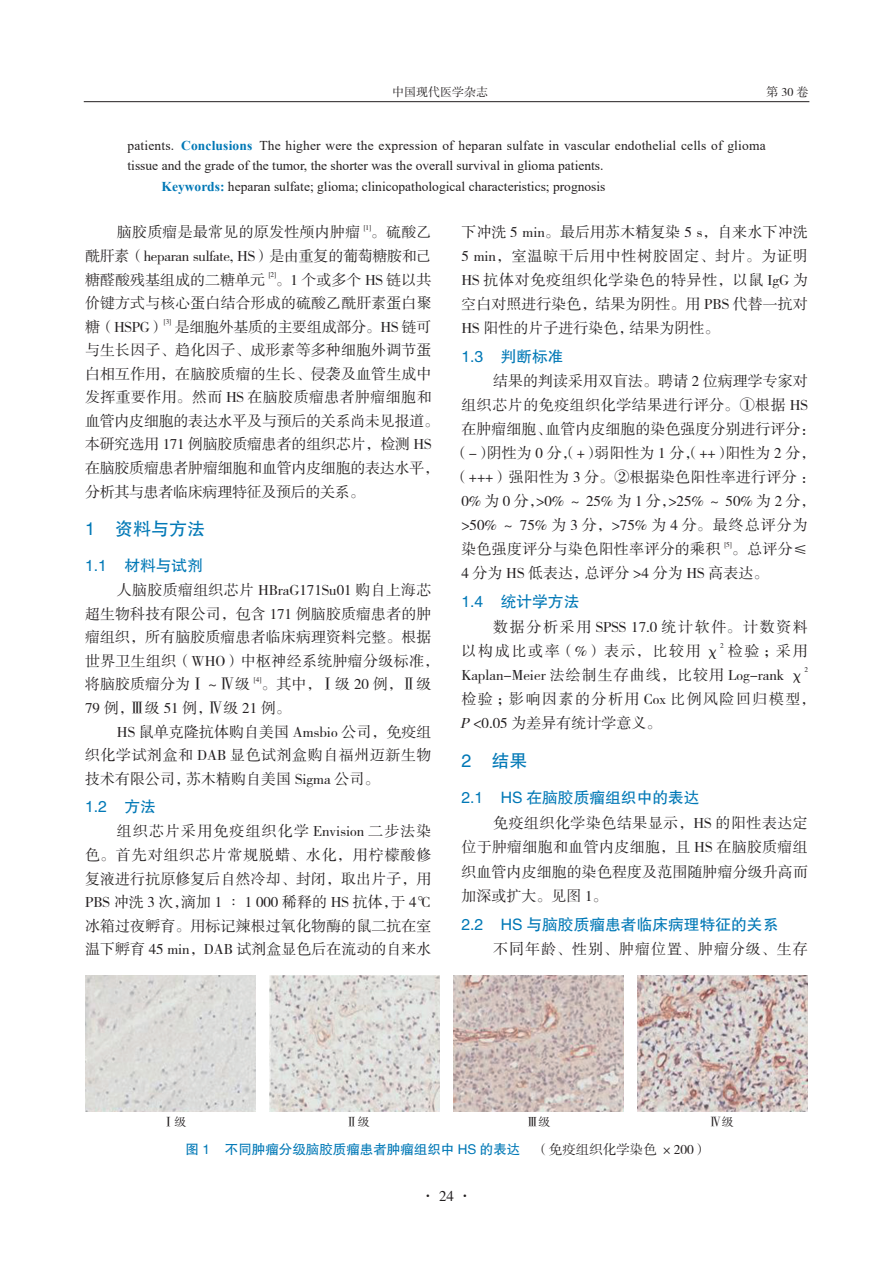
<style>
.page{position:relative;width:893px;height:1263px;background:#fff}
.page>*{position:absolute;margin:0;border:0;box-sizing:border-box;transform-origin:0 0}
._1标题{font:18px "FZHTK GBK1 0";color:#0078b6}
._2标题{font:15.75px "FZHTK GBK1 0";color:#0078b6}
.全文段路样式{font:15px/23.5px "FZSSK GBK1 0";letter-spacing:.005em;color:#231f20;text-align:justify}
.全文段路样式-2{font:15px/23.5px "FZSSK GBK1 0";letter-spacing:-.015em;color:#231f20}
.全文段路样式-3{font:15px/24px "FZSSK GBK1 0";letter-spacing:.11em;color:#231f20}
.全文段路样式-4{font:15px/24px "FZSSK GBK1 0";letter-spacing:.1em;color:#231f20}
.全文段路样式-5{font:15px "FZSSK GBK1 0";letter-spacing:.07em;color:#231f20}
.全文段路样式-6{font:15px "FZSSK GBK1 0";letter-spacing:.035em;color:#231f20}
.全文段路样式-7{font:15px "FZSSK GBK1 0";letter-spacing:.065em;color:#231f20}
.英文4{font:13.5px/20.2px "Times New Roman";color:#231f20}
._4中文标题_1{font:13.5px "FZHTK GBK1 0";color:#0078b6}
.表注_正文{font:12px "FZSSK GBK1 0";color:#231f20}
.全文段路样式-8{font:7.2px "FZSSK GBK1 0";color:#231f20}
.s1{font-weight:700;color:#0078b6}
.s2{font-style:italic}
.s3{font-family:"FZSSK GBK1 0";color:#231f20}
</style>
<div class="page">
<hr style="left:84px;top:101px;width:725px;height:1px;background:#231f20">
<img style="left:85px;top:976px;width:170px;height:136px">
<img style="left:269px;top:976px;width:170px;height:136px">
<img style="left:453px;top:976px;width:171px;height:136px">
<img style="left:638px;top:976px;width:170px;height:136px">
<p class="表注_正文" style="left:392px;top:85px;width:97px">中国现代医学杂志</p>
<p class="表注_正文" style="left:766px;top:85px;width:43px">第30卷</p>
<p class="英文4" style="left:128px;top:135px;width:640px">patients. <span class="s1">Conclusions</span> The higher were the expression of heparan sulfate in vascular endothelial cells of glioma tissue and the grade of the tumor, the shorter was the overall survival in glioma patients.</p>
<p class="英文4" style="left:162px;top:176px;width:445px"><span class="s1">Keywords:</span> heparan sulfate; glioma; clinicopathological characteristics; prognosis</p>
<p class="全文段路样式" style="left:117px;top:221px;width:245px">脑胶质瘤是最常见的原发性颅内肿瘤</p>
<p class="全文段路样式-8" style="left:364px;top:223px;width:9px">[1]</p>
<p class="全文段路样式" style="left:85px;top:221px;width:348px;text-indent:286px">。硫酸乙酰肝素（heparan sulfate, HS）是由重复的葡萄糖胺和己糖醛酸残基组成的二糖单元</p>
<p class="全文段路样式-8" style="left:269px;top:270px;width:9px">[2]</p>
<p class="全文段路样式" style="left:85px;top:268px;width:348px;text-indent:191px">。1 个或多个 HS 链以共价键方式与核心蛋白结合形成的硫酸乙酰肝素蛋白聚糖（HSPG）</p>
<p class="全文段路样式-8" style="left:164px;top:318px;width:9px">[3]</p>
<p class="全文段路样式-2" style="left:85px;top:315px;width:356px;text-indent:90px">是细胞外基质的主要组成部分。HS 链可与生长因子、趋化因子、成形素等多种细胞外调节蛋白相互作用，在脑胶质瘤的生长、侵袭及血管生成中发挥重要作用。然而 HS 在脑胶质瘤患者肿瘤细胞和血管内皮细胞的表达水平及与预后的关系尚未见报道。本研究选用 171 例脑胶质瘤患者的组织芯片，检测 HS在脑胶质瘤患者肿瘤细胞和血管内皮细胞的表达水平，分析其与患者临床病理特征及预后的关系。</p>
<p class="_1标题" style="left:85px;top:519px;width:121px">1 资料与方法</p>
<p class="_2标题" style="left:85px;top:557px;width:120px">1.1 材料与试剂</p>
<p class="全文段路样式" style="left:85px;top:579px;width:356px;text-align:left;text-indent:32px">人脑胶质瘤组织芯片 HBraG171Su01 购自上海芯超生物科技有限公司，包含 171 例脑胶质瘤患者的肿瘤组织，所有脑胶质瘤患者临床病理资料完整。根据世界卫生组织（WHO）中枢神经系统肿瘤分级标准，将脑胶质瘤分为Ⅰ～Ⅳ级</p>
<p class="全文段路样式-8" style="left:254px;top:675px;width:9px">[4]</p>
<p class="全文段路样式" style="left:85px;top:673px;width:348px;text-indent:176px">。其中，Ⅰ级 20 例，Ⅱ级<br>79 例，Ⅲ级 51 例，Ⅳ级 21 例。</p>
<p class="全文段路样式" style="left:85px;top:720px;width:348px;text-indent:32px">HS 鼠单克隆抗体购自美国 Amsbio 公司，免疫组织化学试剂盒和 DAB 显色试剂盒购自福州迈新生物技术有限公司，苏木精购自美国 Sigma 公司。</p>
<p class="_2标题" style="left:85px;top:798px;width:72px">1.2 方法</p>
<p class="全文段路样式" style="left:85px;top:820px;width:348px;text-indent:32px">组织芯片采用免疫组织化学 Envision 二步法染色。首先对组织芯片常规脱蜡、水化，用柠檬酸修复液进行抗原修复后自然冷却、封闭，取出片子，用PBS 冲洗 3 次，滴加 1 ∶ 1 000 稀释的 HS 抗体，于 4℃冰箱过夜孵育。用标记辣根过氧化物酶的鼠二抗在室温下孵育 45 min，DAB 试剂盒显色后在流动的自来水</p>
<p class="全文段路样式" style="left:461px;top:221px;width:348px">下冲洗 5 min。最后用苏木精复染 5 s，自来水下冲洗5 min，室温晾干后用中性树胶固定、封片。为证明HS 抗体对免疫组织化学染色的特异性，以鼠 IgG 为空白对照进行染色，结果为阴性。用 PBS 代替一抗对HS 阳性的片子进行染色，结果为阴性。</p>
<p class="_2标题" style="left:461px;top:347px;width:104px">1.3 判断标准</p>
<p class="全文段路样式" style="left:493px;top:370px;width:316px">结果的判读采用双盲法。聘请 2 位病理学专家对</p>
<p class="全文段路样式-6" style="left:461px;top:397px;width:348px">组织芯片的免疫组织化学结果进行评分。①根据 HS</p>
<p class="全文段路样式" style="left:461px;top:418px;width:356px">在肿瘤细胞、血管内皮细胞的染色强度分别进行评分：</p>
<p class="全文段路样式" style="left:454px;top:442px;width:363px">（-）阴性为 0 分，（+）弱阳性为 1 分，（++）阳性为 2 分，</p>
<p class="全文段路样式" style="left:454px;top:466px;width:363px">（+++）强阳性为 3 分。②根据染色阳性率进行评分：</p>
<p class="全文段路样式" style="left:461px;top:490px;width:356px">0% 为 0 分，&gt;0% ～ 25% 为 1 分，&gt;25% ～ 50% 为 2 分，</p>
<p class="全文段路样式-5" style="left:461px;top:517px;width:348px">&gt;50% ～ 75% 为 3 分，&gt;75% 为 4 分。最终总评分为</p>
<p class="全文段路样式" style="left:461px;top:538px;width:261px">染色强度评分与染色阳性率评分的乘积</p>
<p class="全文段路样式-8" style="left:724px;top:540px;width:9px">[5]</p>
<p class="全文段路样式" style="left:461px;top:538px;width:348px;line-height:24px;text-indent:271px">。总评分≤<br>4 分为 HS 低表达，总评分 &gt;4 分为 HS 高表达。</p>
<p class="_2标题" style="left:461px;top:593px;width:120px">1.4 统计学方法</p>
<p class="全文段路样式-3" style="left:461px;top:615px;width:348px;text-indent:32px">数据分析采用 SPSS 17.0 统计软件。计数资料以构成比或率（%）表示，比较用 χ</p>
<p class="全文段路样式-8" style="left:720px;top:642px;width:5px">2</p>
<p class="全文段路样式" style="left:461px;top:639px;width:348px;line-height:24px;text-align:right">检验；采用<br>Kaplan-Meier 法绘制生存曲线，比较用 Log-rank χ</p>
<p class="全文段路样式-8" style="left:804px;top:666px;width:5px">2</p>
<p class="全文段路样式-4" style="left:460px;top:687px;width:357px">检验；影响因素的分析用 Cox 比例风险回归模型，<br><span class="s2">P</span>&lt;0.05 为差异有统计学意义。</p>
<p class="_1标题" style="left:461px;top:751px;width:67px">2 结果</p>
<p class="_2标题" style="left:461px;top:789px;width:240px">2.1 HS 在脑胶质瘤组织中的表达</p>
<p class="全文段路样式" style="left:461px;top:811px;width:348px;line-height:24.3px;text-indent:32px">免疫组织化学染色结果显示，HS 的阳性表达定位于肿瘤细胞和血管内皮细胞，且 HS 在脑胶质瘤组织血管内皮细胞的染色程度及范围随肿瘤分级升高而加深或扩大。见图 1。</p>
<p class="_2标题" style="left:461px;top:915px;width:319px">2.2 HS 与脑胶质瘤患者临床病理特征的关系</p>
<p class="全文段路样式-7" style="left:493px;top:941px;width:316px">不同年龄、性别、肿瘤位置、肿瘤分级、生存</p>
<p class="表注_正文" style="left:162px;top:1116px;width:25px">Ⅰ级</p>
<p class="表注_正文" style="left:346px;top:1116px;width:25px">Ⅱ级</p>
<p class="表注_正文" style="left:526px;top:1116px;width:25px">Ⅲ级</p>
<p class="表注_正文" style="left:710px;top:1116px;width:25px">Ⅳ级</p>
<p class="_4中文标题_1" style="left:186px;top:1142px;width:523px">图 1 不同肿瘤分级脑胶质瘤患者肿瘤组织中 HS 的表达 <span class="s3">（免疫组织化学染色 ×200）</span></p>
<p class="全文段路样式" style="left:420px;top:1184px;width:54px">· 24 ·</p>
</div>
